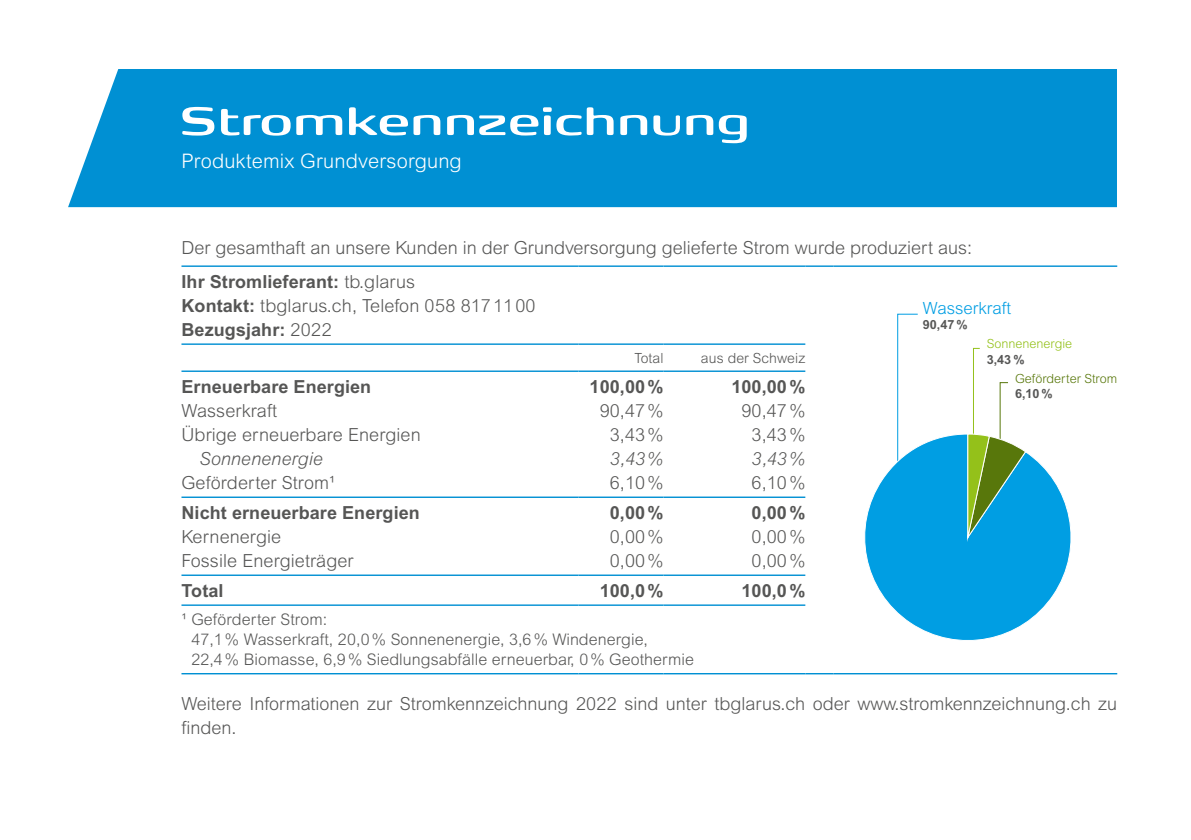
<style>
.page{position:relative;width:1191px;height:840px;background:#fff}
.page>*{position:absolute;margin:0;border:0;box-sizing:border-box;transform-origin:0 0}
.t1{font:500 50px "FP Head Pro";letter-spacing:-.01em;color:#fff}
.t2{font:300 20px "Arial MT Std";letter-spacing:.005em;color:#fff}
.t3{font:300 18px/24px "Arial MT Std";color:#565655}
.t4{font:700 18px "Arial MT Std";letter-spacing:.005em;color:#565655}
.t5{font:italic 300 18px "Arial MT Std";letter-spacing:.005em;color:#565655}
.t6{font:300 16.8px "Arial MT Std";color:#009ee3}
.t7{font:300 16px/20px "Arial MT Std";letter-spacing:.005em;color:#565655}
.t8{font:300 14px "Arial MT Std";letter-spacing:.005em;color:#565655}
.t9{font:700 12.6px "Arial MT Std";color:#565655}
.t10{font:300 12.6px "Arial MT Std";color:#58770b}
.t11{font:300 12.6px "Arial MT Std";color:#94c11a}
.s1{font-weight:700}
</style>
<div class="page">
<div style="left:68px;top:69px;width:1049px;height:138px;background:#0090d3"></div>
<svg style="left:181px;top:343px;width:795px;height:298px"></svg>
<hr style="left:181px;top:265px;width:397px;height:2px;background:#0090d3">
<hr style="left:578px;top:265px;width:85px;height:2px;background:#0090d3">
<hr style="left:663px;top:265px;width:142px;height:2px;background:#0090d3">
<hr style="left:805px;top:265px;width:28px;height:2px;background:#0090d3">
<hr style="left:833px;top:265px;width:284px;height:2px;background:#0090d3">
<hr style="left:833px;top:672px;width:284px;height:2px;background:#0090d3">
<hr style="left:805px;top:672px;width:28px;height:2px;background:#0090d3">
<hr style="left:181px;top:672px;width:397px;height:2px;background:#0090d3">
<hr style="left:578px;top:672px;width:85px;height:2px;background:#0090d3">
<hr style="left:663px;top:672px;width:142px;height:2px;background:#0090d3">
<hr style="left:181px;top:343px;width:397px;height:1px;background:#0090d3">
<hr style="left:578px;top:343px;width:85px;height:1px;background:#0090d3">
<hr style="left:663px;top:343px;width:142px;height:1px;background:#0090d3">
<hr style="left:181px;top:604px;width:397px;height:1px;background:#0090d3">
<hr style="left:578px;top:604px;width:85px;height:1px;background:#0090d3">
<hr style="left:663px;top:604px;width:142px;height:1px;background:#0090d3">
<hr style="left:181px;top:574px;width:397px;height:1px;background:#0090d3">
<hr style="left:578px;top:574px;width:85px;height:1px;background:#0090d3">
<hr style="left:663px;top:574px;width:142px;height:1px;background:#0090d3">
<hr style="left:181px;top:370px;width:397px;height:2px;background:#0090d3">
<hr style="left:578px;top:370px;width:85px;height:2px;background:#0090d3">
<hr style="left:663px;top:370px;width:142px;height:2px;background:#0090d3">
<hr style="left:181px;top:496px;width:397px;height:1px;background:#0090d3">
<hr style="left:578px;top:496px;width:85px;height:1px;background:#0090d3">
<hr style="left:663px;top:496px;width:142px;height:1px;background:#0090d3">
<svg style="left:897px;top:313px;width:21px;height:120px"></svg>
<svg style="left:864px;top:433px;width:207px;height:207px"></svg>
<svg style="left:966px;top:347px;width:60px;height:191px"></svg>
<h1 class="t1" style="left:179px;top:85px;width:572px">Stromkennzeichnung</h1>
<p class="t2" style="left:181px;top:149px;width:282px">Produktemix Grundversorgung</p>
<p class="t3" style="left:181px;top:235px;width:792px">Der gesamthaft an unsere Kunden in der Grundversorgung gelieferte Strom wurde produziert aus:</p>
<p class="t3" style="left:181px;top:269px;width:356px"><span class="s1">Ihr Stromlieferant:</span> tb.glarus<br><span class="s1">Kontakt:</span> tbglarus.ch, Telefon 058 8171100<br><span class="s1">Bezugsjahr:</span> 2022</p>
<p class="t4" style="left:181px;top:375px;width:191px">Erneuerbare Energien</p>
<p class="t3" style="left:181px;top:398px;width:241px">Wasserkraft<br>Übrige erneuerbare Energien</p>
<p class="t5" style="left:200px;top:448px;width:125px">Sonnenenergie</p>
<p class="t3" style="left:181px;top:470px;width:155px">Geförderter Strom¹</p>
<p class="t4" style="left:181px;top:501px;width:240px">Nicht erneuerbare Energien</p>
<p class="t3" style="left:181px;top:524px;width:174px">Kernenergie<br>Fossile Energieträger</p>
<p class="t8" style="left:634px;top:349px;width:30px">Total</p>
<p class="t8" style="left:701px;top:349px;width:106px">aus der Schweiz</p>
<p class="t4" style="left:589px;top:375px;width:75px">100,00%</p>
<p class="t3" style="left:599px;top:398px;width:65px;text-align:center">90,47%<br>3,43%</p>
<p class="t5" style="left:610px;top:447px;width:55px">3,43%</p>
<p class="t3" style="left:610px;top:470px;width:55px">6,10%</p>
<p class="t4" style="left:731px;top:375px;width:75px">100,00%</p>
<p class="t3" style="left:741px;top:398px;width:65px;text-align:center">90,47%<br>3,43%</p>
<p class="t5" style="left:751px;top:447px;width:55px">3,43%</p>
<p class="t3" style="left:751px;top:470px;width:55px">6,10%</p>
<p class="t4" style="left:610px;top:501px;width:55px">0,00%</p>
<p class="t3" style="left:610px;top:524px;width:55px">0,00%<br>0,00%</p>
<p class="t4" style="left:751px;top:501px;width:55px">0,00%</p>
<p class="t3" style="left:751px;top:524px;width:55px">0,00%<br>0,00%</p>
<p class="t6" style="left:923px;top:298px;width:90px">Wasserkraft</p>
<p class="t9" style="left:923px;top:317px;width:46px">90,47 %</p>
<p class="t11" style="left:986px;top:336px;width:87px">Sonnenenergie</p>
<p class="t9" style="left:986px;top:351px;width:39px">3,43 %</p>
<p class="t10" style="left:1015px;top:371px;width:104px">Geförderter Strom</p>
<p class="t9" style="left:1015px;top:385px;width:39px">6,10 %</p>
<p class="t4" style="left:181px;top:579px;width:44px">Total</p>
<p class="t4" style="left:599px;top:579px;width:65px">100,0%</p>
<p class="t4" style="left:741px;top:579px;width:65px">100,0%</p>
<p class="t7" style="left:191px;top:609px;width:504px;text-indent:-10px">¹ Geförderter Strom:<br>47,1% Wasserkraft, 20,0% Sonnenenergie, 3,6% Windenergie,<br>22,4% Biomasse, 6,9% Siedlungsabfälle erneuerbar, 0% Geothermie</p>
<p class="t3" style="left:181px;top:691px;width:937px">Weitere Informationen zur Stromkennzeichnung 2022 sind unter tbglarus.ch oder www.stromkennzeichnung.ch zu finden.</p>
</div>
